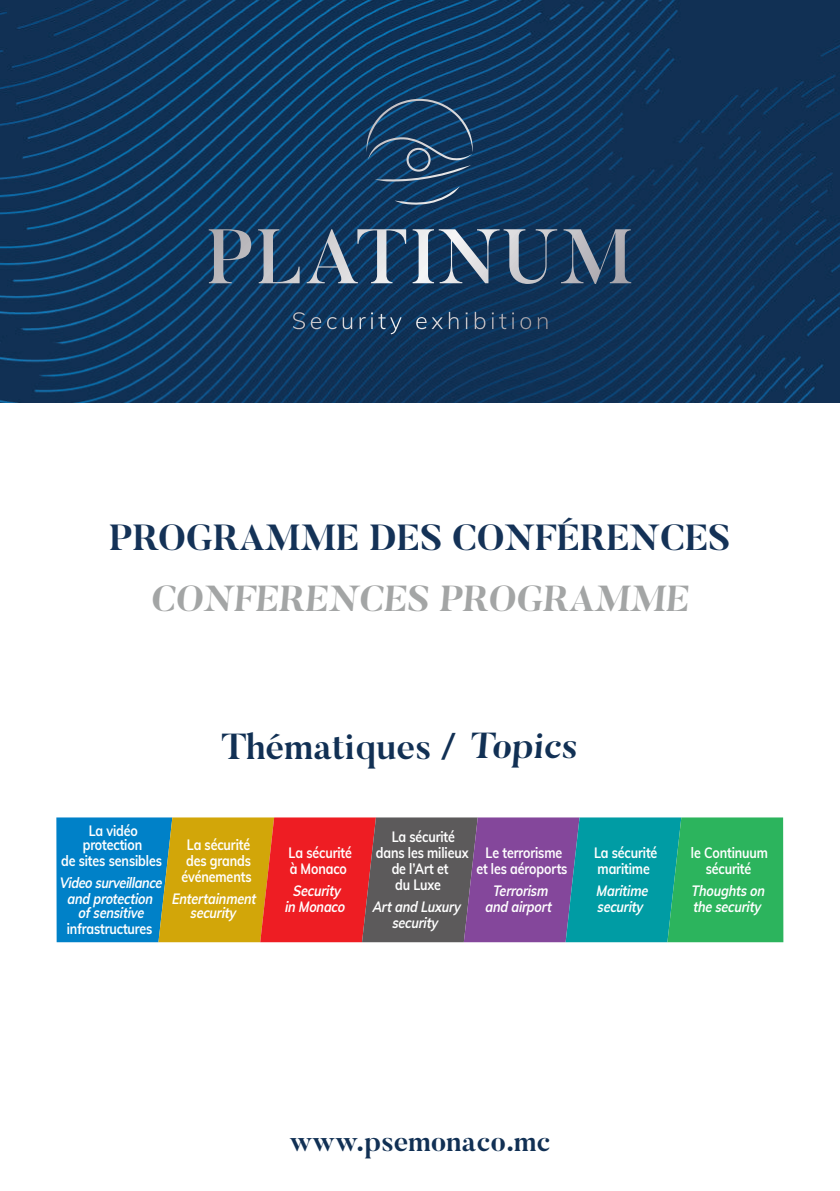
<style>
.page{position:relative;width:840px;height:1191px;background:#fff}
.page>*{position:absolute;margin:0;border:0;box-sizing:border-box;transform-origin:0 0}
.t1{font:700 36.2px "Butler";color:#143257}
.t2{font:700 36px "Butler";color:#a3a5a5}
.t3{font:700 36px "Butler";color:#113054}
.t4{font:700 28px "Butler";color:#113054}
.t5{font:700 15px/16px "Muli";letter-spacing:-.01em;color:#fff;text-align:center;scale:.83 1}
.t6{font:italic 700 15px/16px "Muli";color:#fff;text-align:center;scale:.83 1}
</style>
<div class="page">
<img style="left:0;top:0;width:839px;height:403px">
<svg style="left:56px;top:817px;width:727px;height:125px;background:#65766c"></svg>
<svg style="left:208px;top:229px;width:43px;height:54px;background:#4c657f"></svg>
<svg style="left:258px;top:229px;width:41px;height:54px;background:#45607d"></svg>
<svg style="left:306px;top:229px;width:100px;height:54px;background:#43607e"></svg>
<svg style="left:412px;top:229px;width:219px;height:55px;background:#48617d"></svg>
<svg style="left:366px;top:99px;width:107px;height:106px;background:#214569"></svg>
<svg style="left:293px;top:312px;width:28px;height:17px"></svg>
<svg style="left:327px;top:317px;width:9px;height:12px"></svg>
<svg style="left:342px;top:317px;width:10px;height:12px"></svg>
<svg style="left:359px;top:317px;width:6px;height:12px"></svg>
<svg style="left:371px;top:312px;width:30px;height:22px"></svg>
<svg style="left:416px;top:317px;width:26px;height:12px"></svg>
<svg style="left:448px;top:312px;width:10px;height:17px"></svg>
<svg style="left:465px;top:312px;width:2px;height:17px"></svg>
<svg style="left:474px;top:312px;width:11px;height:17px"></svg>
<svg style="left:491px;top:312px;width:2px;height:17px"></svg>
<svg style="left:499px;top:314px;width:7px;height:15px"></svg>
<svg style="left:512px;top:312px;width:1px;height:17px"></svg>
<svg style="left:520px;top:317px;width:11px;height:12px"></svg>
<svg style="left:537px;top:317px;width:10px;height:12px"></svg>
<h1 class="t1" style="left:109px;top:514px;width:622px">PROGRAMME DES CONFÉRENCES</h1>
<h2 class="t2" style="left:150px;top:575px;width:544px">CONFERENCES PROGRAMME</h2>
<h2 class="t3" style="left:221px;top:723px;width:361px">Thématiques / Topics</h2>
<p class="t5" style="left:89px;top:821px;width:61px">La vidéo</p>
<p class="t5" style="left:181px;top:836px;width:86px">La sécurité des grands événements</p>
<p class="t6" style="left:171px;top:890px;width:107px">Entertainment</p>
<p class="t5" style="left:61px;top:836px;width:123px">protection<br>de sites sensibles</p>
<p class="t6" style="left:59px;top:874px;width:129px">Videosurveillance and protection</p>
<p class="t6" style="left:78px;top:903px;width:85px">ofsensitive</p>
<p class="t6" style="left:190px;top:903px;width:57px">security</p>
<p class="t5" style="left:67px;top:919px;width:105px">infrastructures</p>
<p class="t5" style="left:288px;top:844px;width:78px;text-align:left">La sécurité à Monaco</p>
<p class="t6" style="left:284px;top:882px;width:78px">Security in Monaco</p>
<p class="t5" style="left:391px;top:827px;width:78px">La sécurité</p>
<p class="t5" style="left:375px;top:844px;width:113px">dans les milieux de l’Art et<br>du Luxe</p>
<p class="t6" style="left:372px;top:898px;width:108px">Artand Luxury</p>
<p class="t6" style="left:391px;top:913px;width:57px">security</p>
<p class="t5" style="left:476px;top:844px;width:111px">Le terrorisme et les aéroports</p>
<p class="t6" style="left:484px;top:882px;width:86px">Terrorism and airport</p>
<p class="t5" style="left:593px;top:844px;width:78px;text-align:left">La sécurité maritime</p>
<p class="t6" style="left:595px;top:882px;width:68px;text-align:left">Maritime security</p>
<p class="t5" style="left:690px;top:844px;width:94px">le Continuum sécurité</p>
<p class="t6" style="left:690px;top:882px;width:94px;text-align:left">Thoughtson thesecurity</p>
<h3 class="t4" style="left:289px;top:1123px;width:262px">www.psemonaco.mc</h3>
</div>
